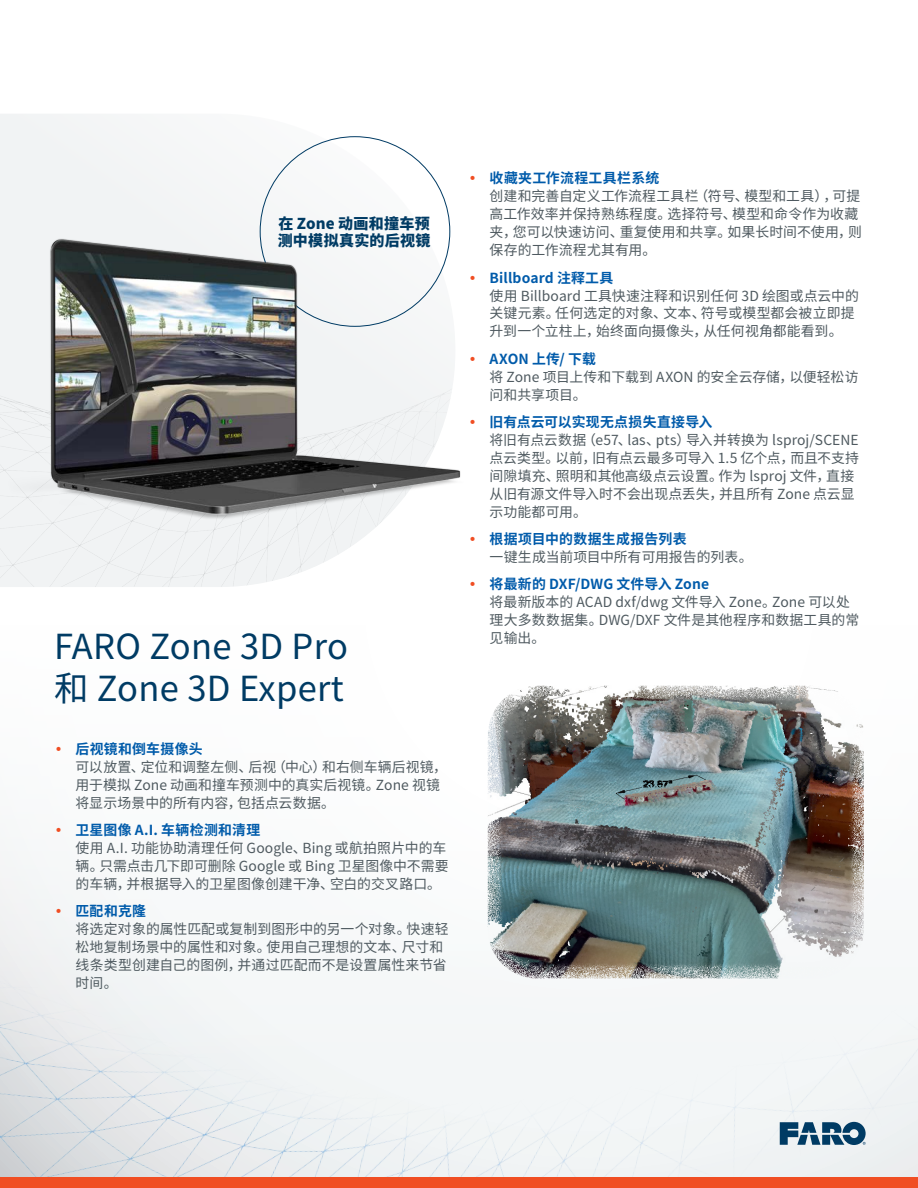
<style>
.page{position:relative;width:918px;height:1188px;background:#fff}
.page>*{position:absolute;margin:0;border:0;box-sizing:border-box;transform-origin:0 0}
.Header_1{font:34.5px/41.4px "Noto Sans CJ Ksc";letter-spacing:.01em;color:#003b64}
.Body_Text{font:900 15px/16.5px "Noto Sans CJ Ksc";letter-spacing:.02em;color:#003b64}
.t1{font:13.8px/18px "Noto Sans CJ Ksc";letter-spacing:.005em;color:#4f5a60}
.s1{font-weight:700;color:#005baa}
</style>
<div class="page">
<img style="left:0;top:747px;width:918px;height:430px">
<svg style="left:780px;top:1122px;width:86px;height:23px"></svg>
<div style="left:0;top:1177px;width:918px;height:11px;background:#f04e23"></div>
<img style="left:488px;top:686px;width:376px;height:293px">
<svg style="left:0;top:114px;width:443px;height:80px;fill:#f6f7f8"></svg>
<img style="left:0;top:541px;width:358px;height:46px">
<img style="left:0;top:194px;width:461px;height:347px">
<svg style="left:57px;top:747px;width:4px;height:4px"></svg>
<svg style="left:57px;top:828px;width:4px;height:4px"></svg>
<svg style="left:57px;top:909px;width:4px;height:4px"></svg>
<p class="Body_Text" style="left:278px;top:216px;width:154px">在 Zone 动画和撞车预测中模拟真实的后视镜</p>
<p class="Header_1" style="left:54px;top:627px;width:296px">FARO Zone 3D Pro和 Zone 3D Expert</p>
<p class="t1" style="left:76px;top:740px;width:373px"><span class="s1">后视镜和倒车摄像头<br></span>可以放置、定位和调整左侧、后视（中心）和右侧车辆后视镜，用于模拟 Zone 动画和撞车预测中的真实后视镜。Zone 视镜将显示场景中的所有内容，包括点云数据。</p>
<p class="t1" style="left:76px;top:821px;width:375px"><span class="s1">卫星图像 A.I. 车辆检测和清理<br></span>使用 A.I. 功能协助清理任何 Google、Bing 或航拍照片中的车辆。只需点击几下即可删除 Google 或 Bing 卫星图像中不需要的车辆，并根据导入的卫星图像创建干净、空白的交叉路口。</p>
<p class="t1" style="left:76px;top:902px;width:375px"><span class="s1">匹配和克隆<br></span>将选定对象的属性匹配或复制到图形中的另一个对象。快速轻松地复制场景中的属性和对象。使用自己理想的文本、尺寸和线条类型创建自己的图例，并通过匹配而不是设置属性来节省时间。</p>
<p class="t1" style="left:490px;top:170px;width:374px"><span class="s1">收藏夹工作流程工具栏系统<br></span>创建和完善自定义工作流程工具栏（符号、模型和工具），可提高工作效率并保持熟练程度。选择符号、模型和命令作为收藏夹，您可以快速访问、重复使用和共享。如果长时间不使用，则保存的工作流程尤其有用。</p>
<p class="t1" style="left:490px;top:269px;width:371px"><span class="s1">Billboard 注释工具<br></span>使用 Billboard 工具快速注释和识别任何 3D 绘图或点云中的关键元素。任何选定的对象、文本、符号或模型都会被立即提升到一个立柱上，始终面向摄像头，从任何视角都能看到。</p>
<p class="t1" style="left:490px;top:350px;width:371px"><span class="s1">AXON 上传/ 下载<br></span>将 Zone 项目上传和下载到 AXON 的安全云存储，以便轻松访问和共享项目。</p>
<p class="t1" style="left:490px;top:413px;width:371px"><span class="s1">旧有点云可以实现无点损失直接导入<br></span>将旧有点云数据（e57、las、pts）导入并转换为 lsproj/SCENE点云类型。以前，旧有点云最多可导入 1.5 亿个点，而且不支持间隙填充、照明和其他高级点云设置。作为 lsproj 文件，直接从旧有源文件导入时不会出现点丢失，并且所有 Zone 点云显示功能都可用。</p>
<p class="t1" style="left:490px;top:530px;width:265px"><span class="s1">根据项目中的数据生成报告列表<br></span>一键生成当前项目中所有可用报告的列表。</p>
<p class="t1" style="left:490px;top:575px;width:371px"><span class="s1">将最新的 DXF/DWG 文件导入 Zone<br></span>将最新版本的 ACAD dxf/dwg 文件导入 Zone。Zone 可以处理大多数数据集。DWG/DXF 文件是其他程序和数据工具的常见输出。</p>
</div>
